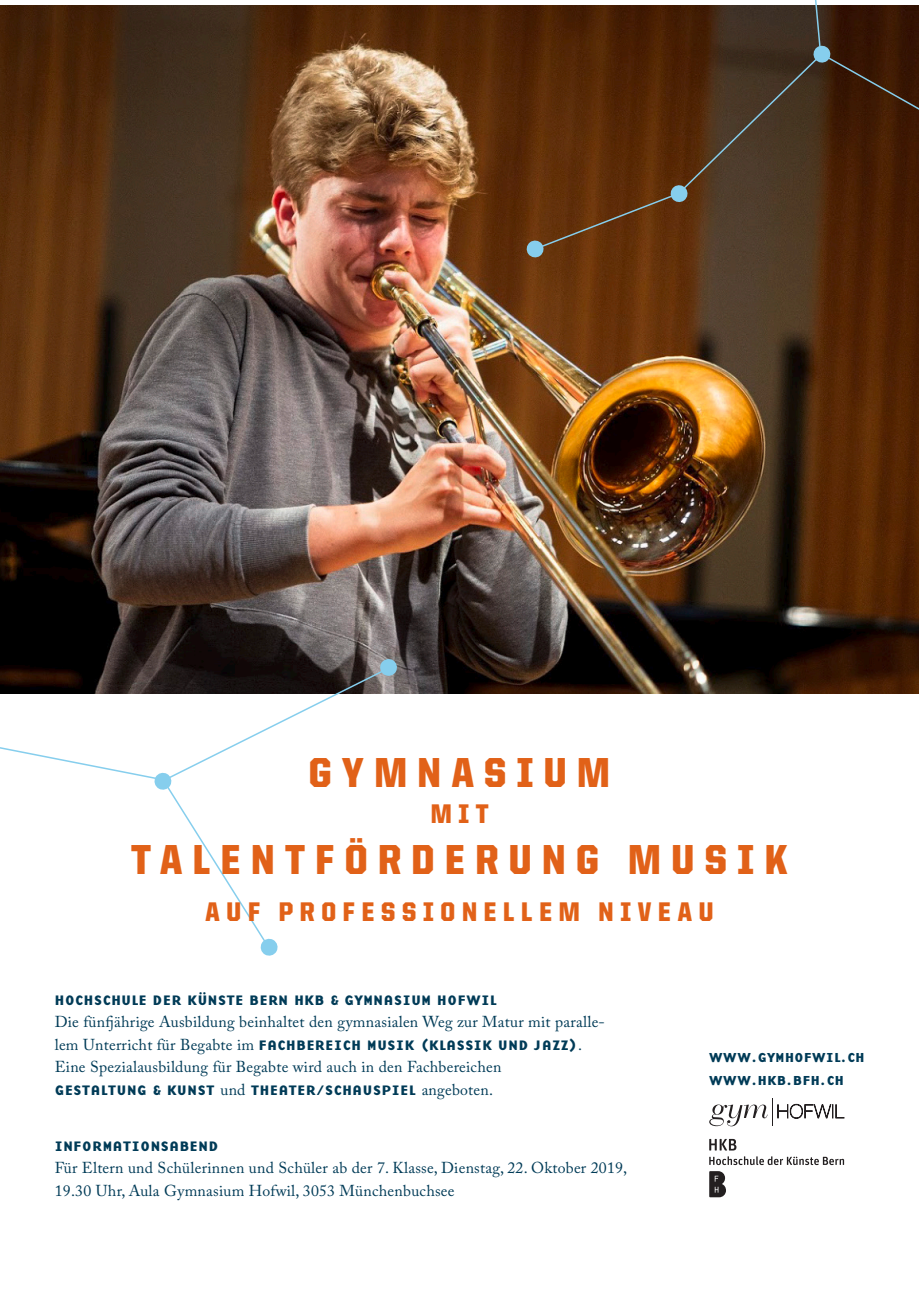
<style>
.page{position:relative;width:919px;height:1289px;background:#fff}
.page>*{position:absolute;margin:0;border:0;box-sizing:border-box;transform-origin:0 0}
.Titel{font:900 42px "United Sans Semi Cond";letter-spacing:.25em;color:#e16118}
.Titel-2{font:900 27px "United Sans Semi Cond";letter-spacing:.25em;color:#e16118}
.Titel_Lauftext{font:15.75px/22.5px "Adobe Caslon Pro";letter-spacing:.015em;color:#003b57}
.Lauftext_ohne_Einzug{font:15.75px "Adobe Caslon Pro";letter-spacing:.015em;color:#003b57}
.Titel_Lauftext-2{font:14.25px "Base Nine B";letter-spacing:.05em;color:#003b57}
.Titel_Lauftext_hellb{font:13.5px "Base Nine B";letter-spacing:.04em;color:#003b57}
.s1{font-family:"Adobe Caslon Pro";font-size:15.75px}
</style>
<div class="page">
<img style="left:0;top:6px;width:918px;height:687px">
<svg style="left:525px;top:0;width:393px;height:258px;background:#523016"></svg>
<svg style="left:0;top:658px;width:398px;height:298px"></svg>
<svg style="left:709px;top:1171px;width:17px;height:26px"></svg>
<svg style="left:709px;top:1138px;width:27px;height:12px"></svg>
<svg style="left:709px;top:1156px;width:135px;height:8px"></svg>
<svg style="left:709px;top:1098px;width:135px;height:28px"></svg>
<p class="Titel" style="left:309px;top:750px;width:302px">GYMNASIUM</p>
<p class="Titel-2" style="left:430px;top:799px;width:60px">MIT</p>
<p class="Titel" style="left:131px;top:837px;width:658px">TALENTFÖRDERUNG MUSIK</p>
<p class="Titel-2" style="left:205px;top:896px;width:509px">AUF PROFESSIONELLEM NIVEAU</p>
<p class="Titel_Lauftext-2" style="left:55px;top:988px;width:443px">HOCHSCHULE DER KÜNSTE BERN HKB &amp; GYMNASIUM HOFWIL</p>
<p class="Titel_Lauftext" style="left:55px;top:1010px;width:551px">Die fünfjährige Ausbildung beinhaltet den gymnasialen Weg zur Matur mit paralle-</p>
<p class="Titel_Lauftext-2" style="left:55px;top:1033px;width:529px"><span class="s1">lem Unterricht für Begabte im</span> FACHBEREICH MUSIK (KLASSIK UND JAZZ)<span class="s1">.</span></p>
<p class="Lauftext_ohne_Einzug" style="left:55px;top:1057px;width:448px">Eine Spezialausbildung für Begabte wird auch in den Fachbereichen</p>
<p class="Titel_Lauftext-2" style="left:55px;top:1078px;width:440px">GESTALTUNG &amp; KUNST <span class="s1">und</span> THEATER/SCHAUSPIEL <span class="s1">angeboten.</span></p>
<p class="Titel_Lauftext-2" style="left:55px;top:1134px;width:165px">INFORMATIONSABEND</p>
<p class="Titel_Lauftext" style="left:55px;top:1156px;width:574px">Für Eltern und Schülerinnen und Schüler ab der 7. Klasse, Dienstag, 22. Oktober 2019,<br>19.30 Uhr, Aula Gymnasium Hofwil, 3053 Münchenbuchsee</p>
<p class="Titel_Lauftext_hellb" style="left:709px;top:1047px;width:157px">WWW.GYMHOFWIL.CH</p>
<p class="Titel_Lauftext_hellb" style="left:709px;top:1069px;width:136px">WWW.HKB.BFH.CH</p>
</div>
